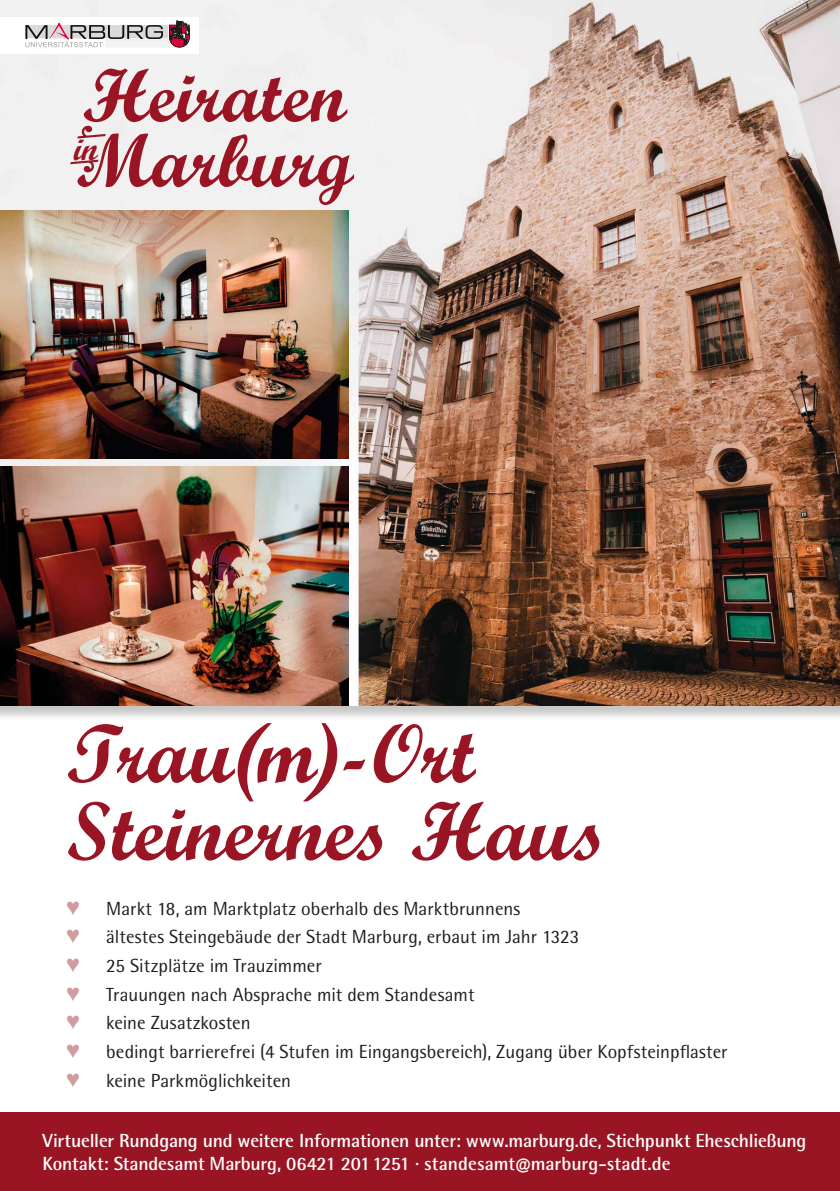
<style>
.page{position:relative;width:840px;height:1191px;background:#fff}
.page>*{position:absolute;margin:0;border:0;box-sizing:border-box;transform-origin:0 0}
.t1{font:83.2px/77.6px "Script MT Bold";color:#991524}
.t2{font:75.4px "Script MT Bold";color:#991524}
.t3{font:74.6px "Script MT Bold";color:#991524}
.t4{font:19px/28.6px "Rotis Semi Sans Pro Grk";color:#1d1d1b}
.t5{font:700 19px/23px "Rotis Semi Sans Pro Grk";letter-spacing:-.01em;color:#fff}
.s1{font-size:75.4px}
</style>
<div class="page">
<div style="left:0;top:213px;width:839px;height:508px;background:#1d1d1b;opacity:.25"></div>
<img style="left:0;top:0;width:839px;height:706px">
<div style="left:0;top:1112px;width:839px;height:79px;background:#991524"></div>
<div style="left:0;top:18px;width:198px;height:36px;background:#fff"></div>
<svg style="left:25px;top:20px;width:164px;height:28px"></svg>
<img style="left:0;top:211px;width:348px;height:247px">
<img style="left:0;top:466px;width:348px;height:240px">
<svg style="left:70px;top:125px;width:36px;height:48px"></svg>
<h2 class="t2" style="left:82px;top:49px;width:266px">Heiraten</h2>
<h3 class="t3" style="left:76px;top:115px;width:278px"><span class="s1">Mar</span>burg</h3>
<h1 class="t1" style="left:66px;top:714px;width:541px">Trau(m)-Ort<br>Steinernes Haus</h1>
<p class="t4" style="left:106px;top:894px;width:622px">Markt 18, am Marktplatz oberhalb des Marktbrunnens<br>ältestes Steingebäude der Stadt Marburg, erbaut im Jahr 1323<br>25 Sitzplätze im Trauzimmer<br>Trauungen nach Absprache mit dem Standesamt<br>keine Zusatzkosten<br>bedingt barrierefrei (4 Stufen im Eingangsbereich), Zugang über Kopfsteinpflaster keine Parkmöglichkeiten</p>
<p class="t5" style="left:43px;top:1129px;width:765px">Virtueller Rundgang und weitere Informationen unter: www.marburg.de, Stichpunkt Eheschließung<br>Kontakt: Standesamt Marburg, 06421 2011251 · standesamt@marburg-stadt.de</p>
</div>
